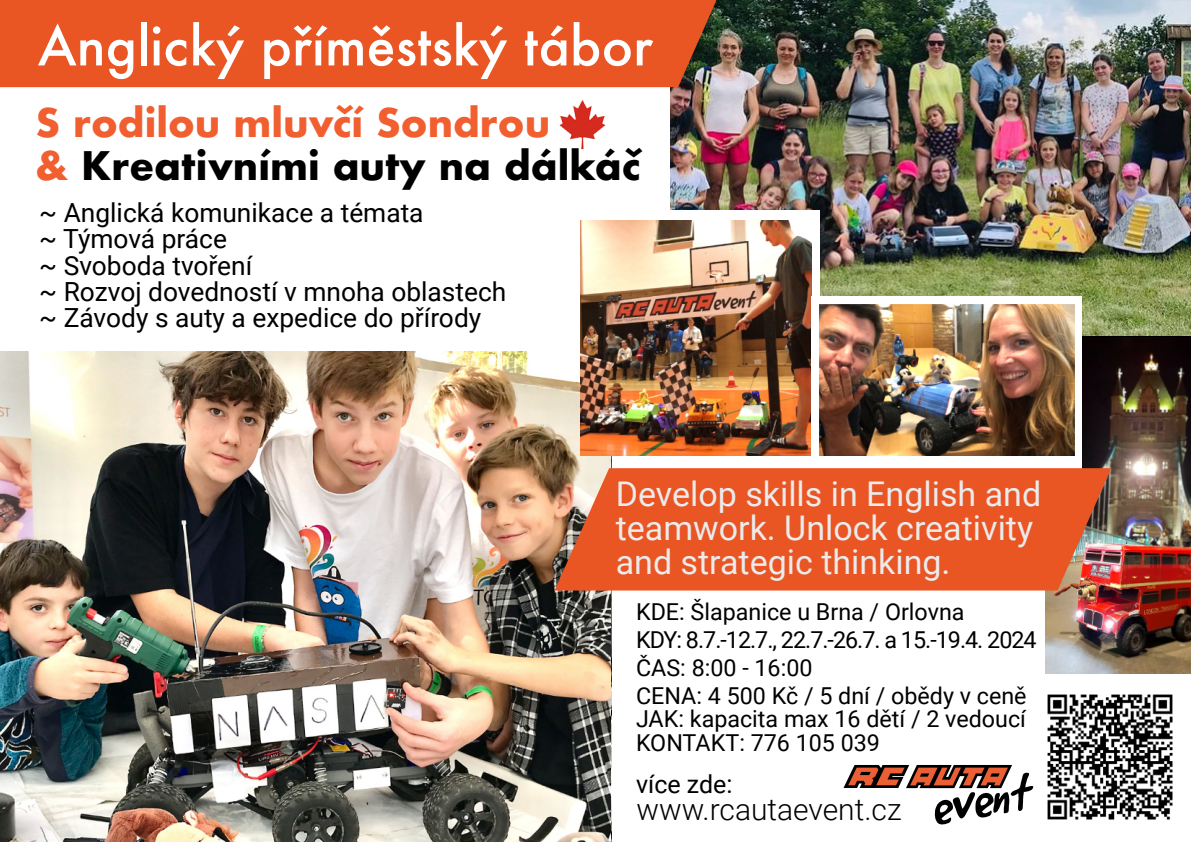
<style>
.page{position:relative;width:1191px;height:842px;background:#fff}
.page>*{position:absolute;margin:0;border:0;box-sizing:border-box;transform-origin:0 0}
.t1{font:500 52.6px "Futura";color:#fff}
.t2{font:700 38.3px/43.2px "Futura";color:#000}
.t3{font:34px/34px "Roboto";color:#ebebeb}
.t4{font:300 30px "Roboto";color:#000}
.t5{font:26.3px/26.3px "Roboto";color:#000}
.t6{font:25px "Roboto";color:#000}
.t7{font:23.3px/28px "Roboto";color:#000}
.s1{color:#f15f30}
</style>
<div class="page">
<img style="left:671px;top:0;width:520px;height:337px">
<div style="left:540px;top:211px;width:280px;height:242px;background:#fff"></div>
<img style="left:0;top:351px;width:610px;height:491px">
<img style="left:580px;top:221px;width:231px;height:234px">
<img style="left:1045px;top:338px;width:146px;height:335px">
<div style="left:811px;top:296px;width:271px;height:199px;background:#fff"></div>
<img style="left:1047px;top:694px;width:126px;height:126px">
<img style="left:819px;top:304px;width:255px;height:151px">
<svg style="left:0;top:0;width:768px;height:87px;background:#dd5527"></svg>
<svg style="left:843px;top:765px;width:190px;height:59px"></svg>
<svg style="left:554px;top:468px;width:557px;height:122px;background:#e35a2c"></svg>
<img style="left:559px;top:100px;width:47px;height:50px">
<h1 class="t1" style="left:38px;top:22px;width:617px">Anglický příměstský tábor</h1>
<h2 class="t2" style="left:35px;top:105px;width:607px"><span class="s1">S rodilou mluvčí Sondrou<br>&amp;</span> Kreativními auty na dálkáč</h2>
<p class="t5" style="left:39px;top:202px;width:469px">~ Anglická komunikace a témata<br>~ Týmová práce<br>~ Svoboda tvoření<br>~ Rozvoj dovedností v mnoha oblastech ~ Závody s auty a expedice do přírody</p>
<h3 class="t3" style="left:616px;top:480px;width:427px">Develop skills in English and teamwork. Unlock creativity and strategic thinking.</h3>
<p class="t7" style="left:636px;top:600px;width:402px">KDE: Šlapanice u Brna / Orlovna<br>KDY: 8.7.-12.7., 22.7.-26.7. a 15.-19.4. 2024<br>ČAS: 8:00 - 16:00<br>CENA: 4 500 Kč / 5 dní / obědy v ceně</p>
<p class="t7" style="left:636px;top:710px;width:391px;line-height:23.3px">JAK: kapacita max 16 dětí / 2 vedoucí<br>KONTAKT: 776 105 039</p>
<p class="t6" style="left:636px;top:774px;width:98px">více zde:</p>
<p class="t4" style="left:636px;top:797px;width:267px">www.rcautaevent.cz</p>
</div>
